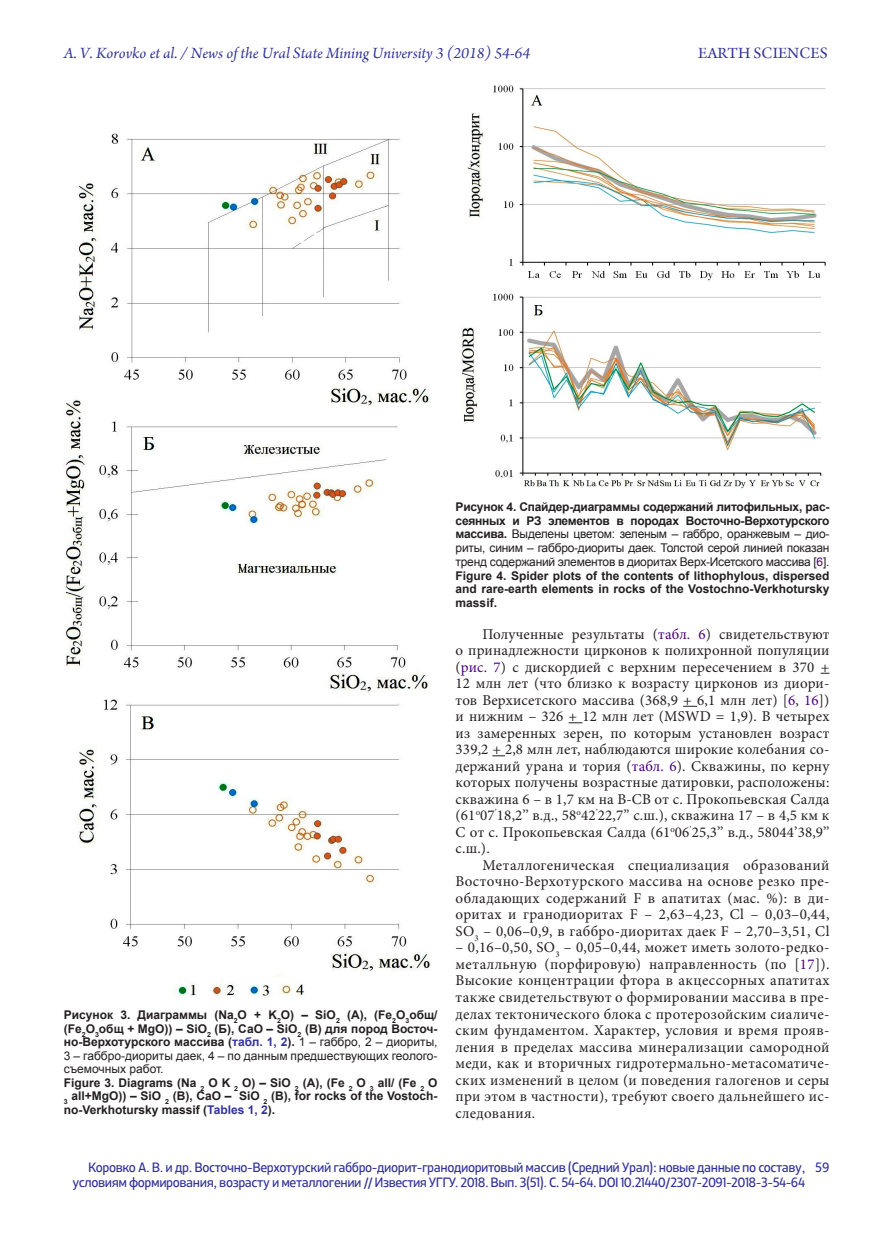
<style>
.page{position:relative;width:872px;height:1234px;background:#fff}
.page>*{position:absolute;margin:0;border:0;box-sizing:border-box;transform-origin:0 0}
.t1{font:italic 16.5px "Arno Pro";color:#339}
.t2{font:16.5px "Arno Pro";color:#339}
.Обычный{font:15px/16.5px "Minion Pro";letter-spacing:.02em;color:#231f20;text-align:justify}
.t3{font:13.5px/15px "XXII Centar";letter-spacing:-.03em;color:#339;text-align:right}
.Обычный-2{font:700 12px/13.5px "Arial";color:#231f20;text-align:justify}
.Обычный-3{font:12px/13.8px "Arial";letter-spacing:-.02em;color:#231f20;text-align:justify}
.s1{color:#339}
.s2{font-weight:400}
.s3{font-weight:700}
.s4{color:#4b0082}
</style>
<div class="page">
<img style="left:64px;top:133px;width:367px;height:863px">
<img style="left:461px;top:85px;width:365px;height:404px">
<svg style="left:683px;top:705px;width:14px;height:1px"></svg>
<svg style="left:568px;top:722px;width:14px;height:1px"></svg>
<svg style="left:492px;top:755px;width:13px;height:1px"></svg>
<p class="t1" style="left:64px;top:44px;width:468px">A. V. Korovko et al. / News of the Ural State Mining University 3 (2018) 54-64</p>
<p class="t2" style="left:698px;top:44px;width:131px">EARTH SCIENCES</p>
<p class="Обычный-2" style="left:64px;top:1008px;width:375px">Рисунок 3. Диаграммы (Na<sub>2</sub>O + K<sub>2</sub>O) – SiO<sub>2</sub> (А), (Fe<sub>2</sub>O<sub>3</sub>общ/ (Fe<sub>2</sub>O<sub>3</sub>общ + MgO)) – SiO<sub>2</sub> (Б), СаО – SiO<sub>2</sub> (В) для пород Восточ&shy;но-Верхотурского массива (<span class="s1">табл. 1, 2</span>). <span class="s2">1 – габбро, 2 – диориты, 3 – габбро-диориты даек, 4 – по данным предшествующих геолого&shy;съемочных работ.</span></p>
<p class="Обычный-2" style="left:64px;top:1075px;width:375px">Figure 3. Diagrams (Na <sub>2</sub> O K <sub>2</sub> O) – SiO <sub>2</sub> (A), (Fe <sub>2</sub> O <sub>3</sub> all/ (Fe <sub>2</sub> O <sub>3</sub> all+MgO)) – SiO <sub>2</sub> (B), CaO – SiO <sub>2</sub> (B), for rocks of the Vostoch&shy;no-Verkhotursky massif (<span class="s1">Tables 1, 2</span>).</p>
<p class="Обычный-3" style="left:455px;top:500px;width:375px"><span class="s3">Рисунок 4. Спайдер-диаграммы содержаний литофильных, рас&shy;сеянных и РЗ элементов в породах Восточно-Верхотурского массива.</span> Выделены цветом: зеленым – габбро, оранжевым – дио&shy;риты, синим – габбро-диориты даек. Толстой серой линией показан тренд содержаний элементов в диоритах Верх-Исетского массива [<span class="s4">6</span>].</p>
<p class="Обычный-2" style="left:455px;top:569px;width:375px">Figure 4. Spider plots of the contents of lithophylous, dispersed and rare-earth elements in rocks of the Vostochno-Verkhotursky massif.</p>
<p class="Обычный" style="left:455px;top:625px;width:375px;text-indent:27px">Полученные результаты (<span class="s4">табл. 6</span>) свидетельствуют о принадлежности цирконов к полихронной популяции (<span class="s4">рис. 7</span>) с дискордией с верхним пересечением в 370 + 12 млн лет (что близко к возрасту цирконов из диори&shy;тов Верхисетского массива (368,9 + 6,1 млн лет) [<span class="s4">6</span>, <span class="s4">16</span>]) и нижним – 326 + 12 млн лет (MSWD = 1,9). В четырех из замеренных зерен, по которым установлен возраст 339,2 + 2,8 млн лет, наблюдаются широкие колебания со&shy;держаний урана и тория (<span class="s4">табл. 6</span>). Скважины, по керну которых получены возрастные датировки, расположены: скважина 6 – в 1,7 км на В-СВ от с. Прокопьевская Салда (61<sup>о</sup>07<sup>’</sup>18,2’’ в.д., 58<sup>о</sup>42<sup>’</sup>22,7’’ с.ш.), скважина 17 – в 4,5 км к С от с. Прокопьевская Салда (61<sup>о</sup>06<sup>’</sup>25,3’’ в.д., 58044’38,9’’ с.ш.).</p>
<p class="Обычный" style="left:455px;top:856px;width:375px;text-indent:27px">Металлогеническая специализация образований Восточно-Верхотурского массива на основе резко пре&shy;обладающих содержаний F в апатитах (мас. %): в ди&shy;оритах и гранодиоритах F – 2,63–4,23, Cl – 0,03–0,44, SO<sub>3</sub> – 0,06–0,9, в габбро-диоритах даек F – 2,70–3,51, Cl</p>
<p class="Обычный" style="left:455px;top:939px;width:375px">– 0,16–0,50, SO<sub>3</sub> – 0,05–0,44, может иметь золото-редко&shy;металльную (порфировую) направленность (по [<span class="s4">17</span>]).<br>Высокие концентрации фтора в акцессорных апатитах также свидетельствуют о формировании массива в пре&shy;делах тектонического блока с протерозойским сиаличе&shy;ским фундаментом. Характер, условия и время прояв&shy;ления в пределах массива минерализации самородной меди, как и вторичных гидротермально-метасоматиче&shy;ских изменений в целом (и поведения галогенов и серы при этом в частности), требуют своего дальнейшего ис&shy;следования.</p>
<p class="t3" style="left:73px;top:1159px;width:734px">Коровко А. В. и др. Восточно-Верхотурский габбро-диорит-гранодиоритовый массив (Средний Урал): новые данные по составу, условиям формирования, возрасту и металлогении // Известия УГГУ. 2018. Вып. 3(51). С. 54-64. DOI 10.21440/2307-2091-2018-3-54-64</p>
<p class="t3" style="left:815px;top:1159px;width:16px">59</p>
</div>
